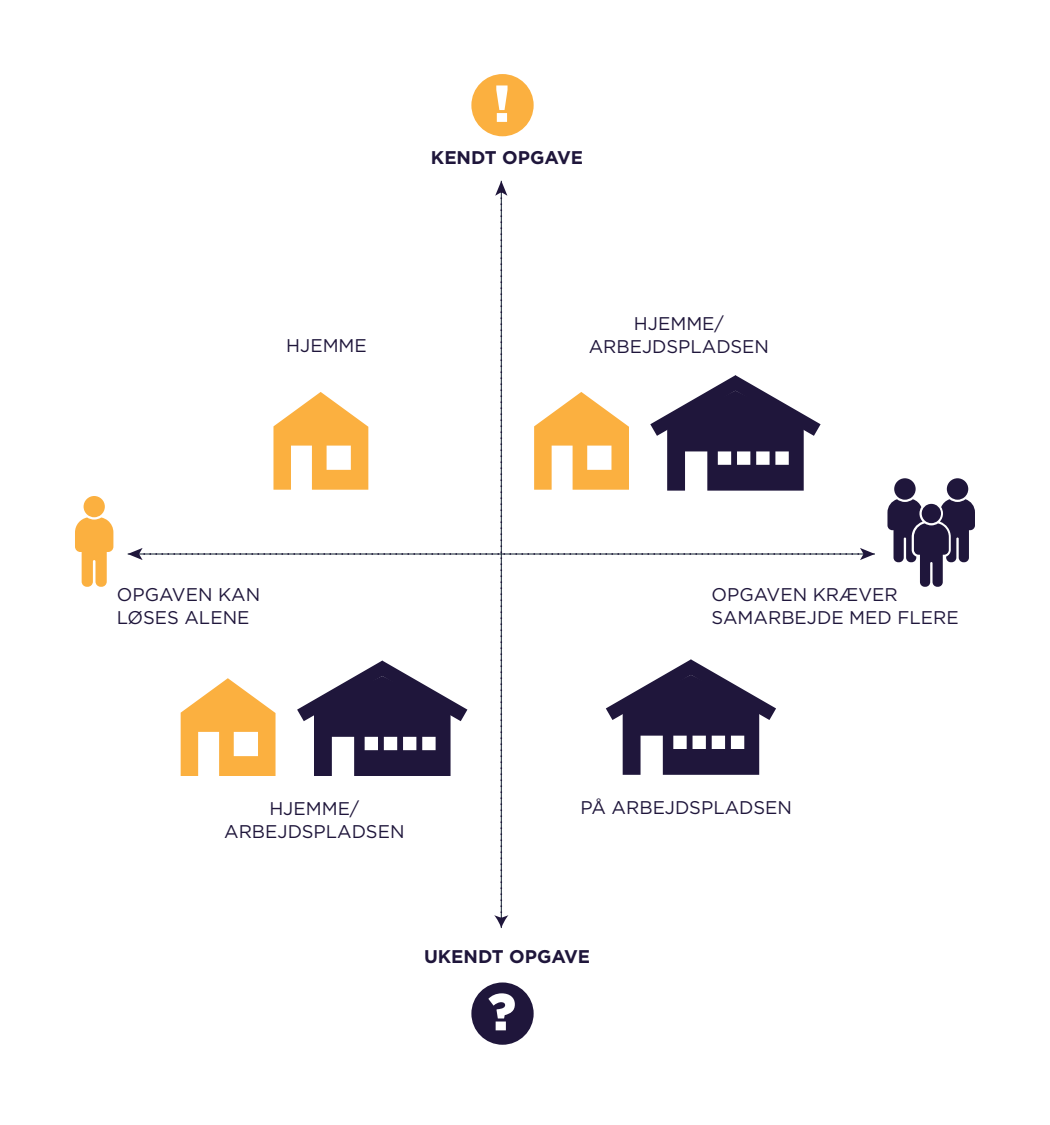
<style>
.page{position:relative;width:1050px;height:1125px;background:#fff}
.page>*{position:absolute;margin:0;border:0;box-sizing:border-box;transform-origin:0 0}
.t1{font:900 52.05px "Gotham";color:#fff}
.t2{font:18.38px/23.5px "Gotham";color:#1f163b;text-align:center}
.t3{font:700 18.38px "Gotham";color:#1f163b}
</style>
<div class="page">
<svg style="left:75px;top:496px;width:38px;height:91px"></svg>
<svg style="left:128px;top:181px;width:747px;height:747px"></svg>
<div style="left:471px;top:74px;width:63px;height:62px;background:#fbb040;border-radius:50%"></div>
<div style="left:471px;top:982px;width:63px;height:63px;background:#1f163b;border-radius:50%"></div>
<svg style="left:887px;top:478px;width:88px;height:109px"></svg>
<h1 class="t1" style="left:493px;top:68px;width:18px">!</h1>
<p class="t2" style="left:286px;top:334px;width:82px">HJEMME</p>
<p class="t3" style="left:431px;top:145px;width:154px">KENDT OPGAVE</p>
<p class="t2" style="left:589px;top:311px;width:182px">HJEMME/<br>ARBEJDSPLADSEN</p>
<p class="t2" style="left:117px;top:582px;width:145px;text-align:left">OPGAVEN KAN<br>LØSES ALENE</p>
<p class="t2" style="left:712px;top:582px;width:249px;text-align:left">OPGAVEN KRÆVER<br>SAMARBEJDE MED FLERE</p>
<p class="t2" style="left:224px;top:796px;width:182px">HJEMME/<br>ARBEJDSPLADSEN</p>
<p class="t2" style="left:581px;top:795px;width:213px">PÅ ARBEJDSPLADSEN</p>
<p class="t3" style="left:424px;top:945px;width:168px">UKENDT OPGAVE</p>
<h1 class="t1" style="left:488px;top:976px;width:30px">?</h1>
</div>
